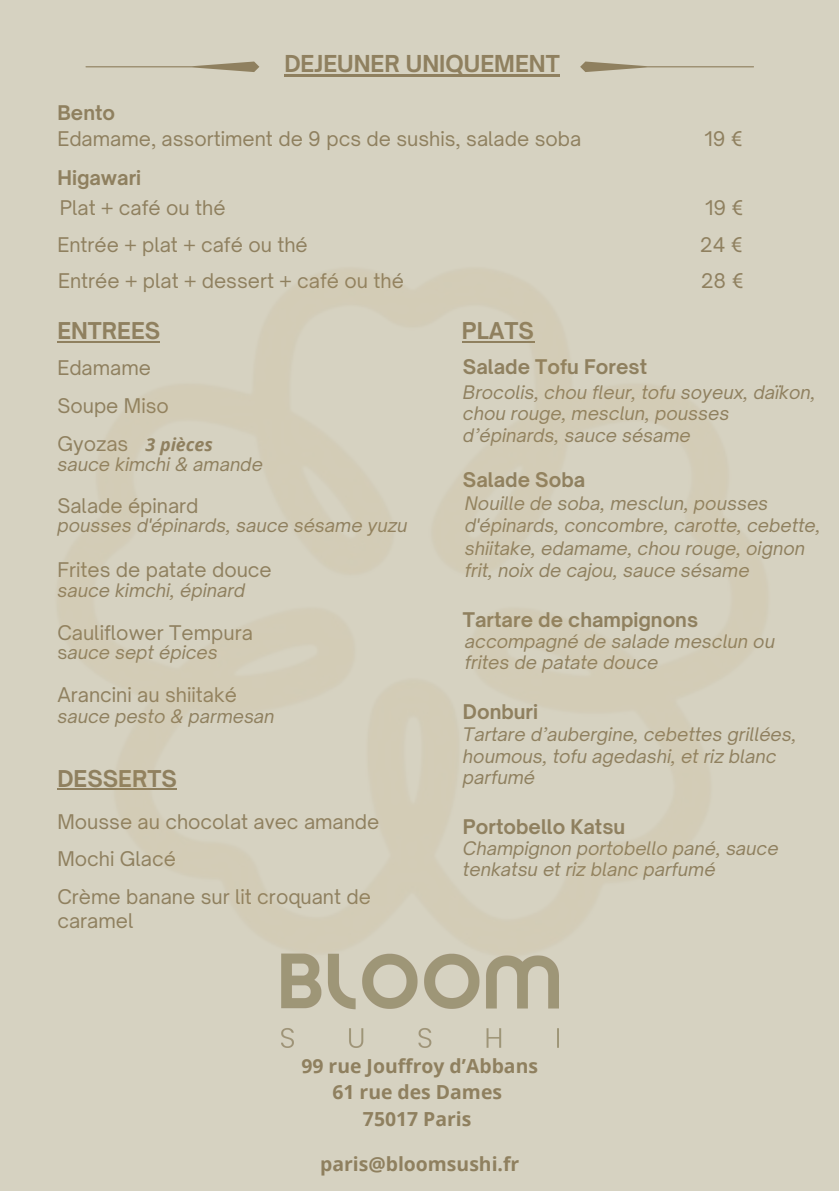
<style>
.page{position:relative;width:839px;height:1191px;background:#fff}
.page>*{position:absolute;margin:0;border:0;box-sizing:border-box;transform-origin:0 0}
.t1{font:700 22.4px "Open Sauce One";color:#8f805f}
.t2{font:700 22.2px "Open Sauce One";color:#8f805f}
.t3{font:19.4px/36.4px "Open Sauce One";color:#8f805f}
.t4{font:700 19.4px "Open Sauce One";color:#8f805f}
.t5{font:700 19.4px/26.8px "Open Sans";color:#8f805f;text-align:center}
.t6{font:italic 17.8px/21.2px "Open Sauce One";color:#8f805f}
.t7{font:italic 700 17.8px "Open Sans";color:#8f805f}
.s1{font-family:"Open Sauce One";font-weight:400;font-style:normal;font-size:19.4px}
.s2{font-style:normal}
</style>
<div class="page">
<div style="left:0;top:0;width:838px;height:1191px;background:#d6d2c1"></div>
<svg style="left:85px;top:62px;width:174px;height:10px"></svg>
<svg style="left:580px;top:62px;width:174px;height:10px"></svg>
<hr style="left:284px;top:74px;width:276px;height:3px;background:#8f805f">
<img style="left:57px;top:272px;width:708px;height:776px">
<p class="t4" style="left:57px;top:101px;width:59px">Bento</p>
<p class="t1" style="left:284px;top:50px;width:277px">DEJEUNER UNIQUEMENT</p>
<p class="t3" style="left:57px;top:120px;width:525px">Edamame, assortiment de 9 pcs de sushis, salade soba</p>
<p class="t4" style="left:57px;top:165px;width:85px">Higawari</p>
<p class="t3" style="left:57px;top:190px;width:252px">Plat + café ou thé<br>Entrée + plat + café ou thé</p>
<p class="t3" style="left:704px;top:121px;width:40px">19 €</p>
<p class="t3" style="left:705px;top:190px;width:40px">19 €</p>
<p class="t3" style="left:700px;top:226px;width:44px">24 €</p>
<p class="t3" style="left:58px;top:262px;width:347px">Entrée + plat + dessert + café ou thé</p>
<p class="t3" style="left:701px;top:262px;width:44px">28 €</p>
<p class="t2" style="left:57px;top:317px;width:104px">ENTREES</p>
<p class="t3" style="left:57px;top:348px;width:113px;line-height:38.4px">Edamame<br>Soupe Miso</p>
<p class="t7" style="left:57px;top:432px;width:157px"><span class="s1">Gyozas</span> 3 pièces</p>
<p class="t6" style="left:57px;top:453px;width:207px">sauce kimchi &amp; amande</p>
<p class="t3" style="left:57px;top:487px;width:143px">Salade épinard</p>
<p class="t6" style="left:57px;top:515px;width:352px">pousses d'épinards, sauce sésame yuzu</p>
<p class="t3" style="left:57px;top:552px;width:216px">Frites de patate douce</p>
<p class="t6" style="left:57px;top:579px;width:189px">sauce kimchi, épinard</p>
<p class="t3" style="left:57px;top:614px;width:197px">Cauliflower Tempura</p>
<p class="t6" style="left:57px;top:642px;width:162px"><span class="s2">s</span>auce sept épices</p>
<p class="t3" style="left:57px;top:676px;width:181px">Arancini au shiitaké</p>
<p class="t6" style="left:57px;top:705px;width:219px">sauce pesto &amp; parmesan</p>
<p class="t2" style="left:57px;top:765px;width:121px">DESSERTS</p>
<p class="t3" style="left:57px;top:803px;width:323px">Mousse au chocolat avec amande</p>
<p class="t3" style="left:57px;top:841px;width:120px">Mochi Glacé</p>
<p class="t3" style="left:57px;top:885px;width:315px;line-height:24px">Crème banane sur lit croquant de caramel</p>
<p class="t2" style="left:462px;top:317px;width:74px">PLATS</p>
<p class="t4" style="left:463px;top:355px;width:185px">Salade Tofu Forest</p>
<p class="t6" style="left:463px;top:382px;width:354px">Brocolis, chou fleur, tofu soyeux, daïkon, chou rouge, mesclun, pousses d’épinards, sauce sésame</p>
<p class="t4" style="left:463px;top:468px;width:124px">Salade Soba</p>
<p class="t6" style="left:465px;top:492px;width:357px;line-height:22.4px">Nouille de soba, mesclun, pousses d'épinards, concombre, carotte, cebette, shiitake, edamame, chou rouge, oignon frit, noix de cajou, sauce sésame</p>
<p class="t4" style="left:463px;top:608px;width:237px">Tartare de champignons</p>
<p class="t6" style="left:465px;top:630px;width:311px">accompagné de salade mesclun ou frites de patate douce</p>
<p class="t4" style="left:463px;top:699px;width:77px">Donburi</p>
<p class="t6" style="left:463px;top:724px;width:335px">Tartare d’aubergine, cebettes grillées, houmous, tofu agedashi, et riz blanc parfumé</p>
<p class="t4" style="left:463px;top:815px;width:164px">Portobello Katsu</p>
<p class="t6" style="left:463px;top:838px;width:317px">Champignon portobello pané, sauce tenkatsu et riz blanc parfumé</p>
<p class="t5" style="left:301px;top:1052px;width:238px">99 rue Jouffroy d’Abbans<br>61 rue des Dames<br>75017 Paris</p>
<p class="t5" style="left:320px;top:1150px;width:201px">paris@bloomsushi.fr</p>
</div>
